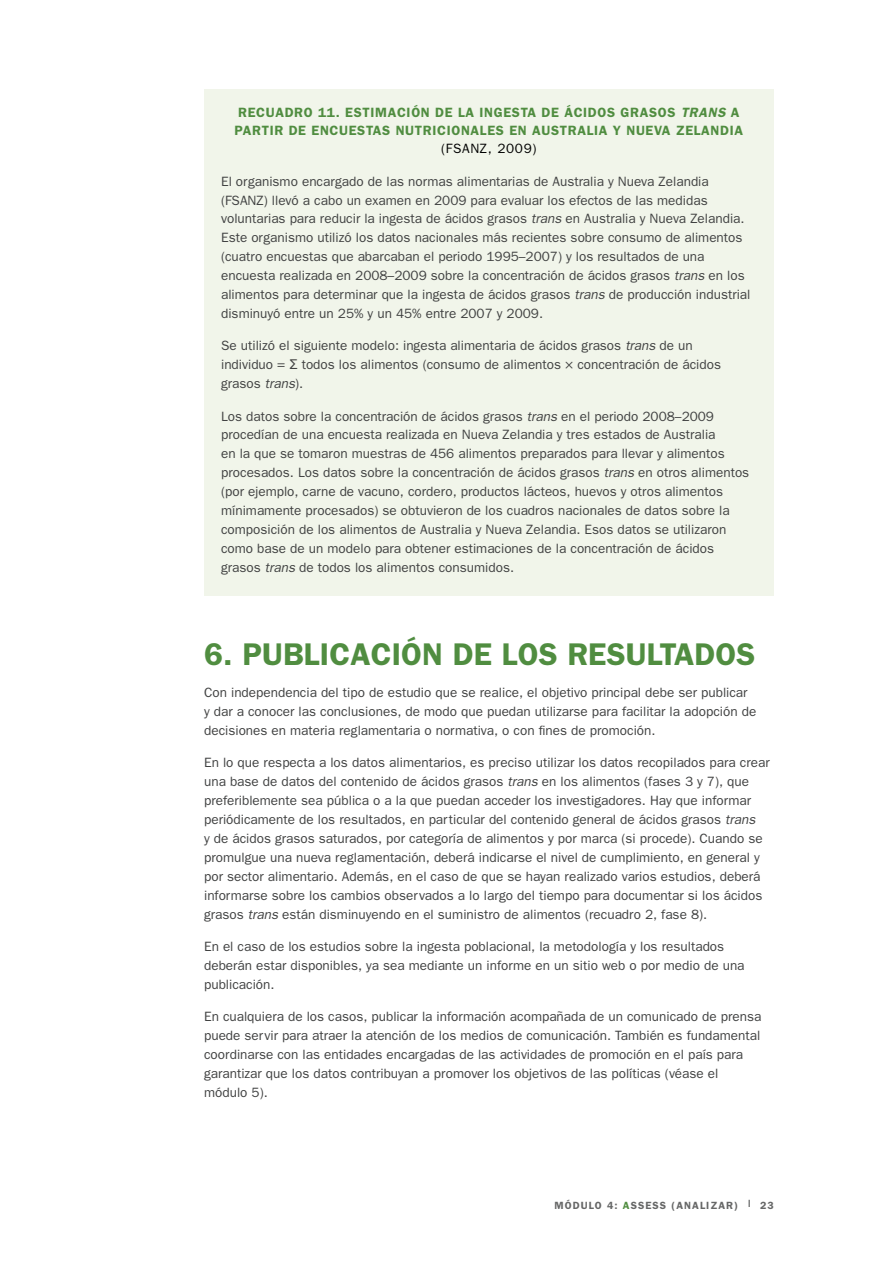
<style>
.page{position:relative;width:893px;height:1263px;background:#fff}
.page>*{position:absolute;margin:0;border:0;box-sizing:border-box;transform-origin:0 0}
.t1{font:600 31.5px "Franklin Gothic";letter-spacing:.005em;color:#508d40}
.t2{font:13.5px/18.9px "Franklin Gothic";color:#414242}
.t3{font:600 13.5px/18px "Franklin Gothic";letter-spacing:.05em;color:#508d40}
.t4{font:13.5px "Franklin Gothic";letter-spacing:.05em;color:#000}
.t5{font:600 10.5px "Franklin Gothic";letter-spacing:.1em;color:#666767}
.s1{font-style:italic}
.s2{font-family:"Helvetica Neue"}
.s3{color:#508d40}
</style>
<div class="page">
<div style="left:204px;top:89px;width:570px;height:506px;background:#f1f5ea"></div>
<p class="t3" style="left:235px;top:103px;width:510px">RECUADRO 11. ESTIMACIÓN DE LA INGESTA DE ÁCIDOS GRASOS <span class="s1">TRANS</span> A<br>PARTIR DE ENCUESTAS NUTRICIONALES EN AUSTRALIA Y NUEVA ZELANDIA</p>
<p class="t4" style="left:441px;top:141px;width:97px">(FSANZ, 2009)</p>
<p class="t2" style="left:221px;top:171px;width:531px">El organismo encargado de las normas alimentarias de Australia y Nueva Zelandia (FSANZ) llevó a cabo un examen en 2009 para evaluar los efectos de las medidas voluntarias para reducir la ingesta de ácidos grasos <span class="s1">trans</span> en Australia y Nueva Zelandia.<br>Este organismo utilizó los datos nacionales más recientes sobre consumo de alimentos (cuatro encuestas que abarcaban el periodo 1995–2007) y los resultados de una encuesta realizada en 2008–2009 sobre la concentración de ácidos grasos <span class="s1">trans</span> en los alimentos para determinar que la ingesta de ácidos grasos <span class="s1">trans</span> de producción industrial disminuyó entre un 25% y un 45% entre 2007 y 2009.</p>
<p class="t2" style="left:221px;top:336px;width:501px">Se utilizó el siguiente modelo: ingesta alimentaria de ácidos grasos <span class="s1">trans</span> de un individuo = <span class="s2">Σ</span> todos los alimentos (consumo de alimentos × concentración de ácidos grasos <span class="s1">trans</span>).</p>
<p class="t2" style="left:221px;top:406px;width:530px">Los datos sobre la concentración de ácidos grasos <span class="s1">trans</span> en el periodo 2008–2009 procedían de una encuesta realizada en Nueva Zelandia y tres estados de Australia<br>en la que se tomaron muestras de 456 alimentos preparados para llevar y alimentos procesados. Los datos sobre la concentración de ácidos grasos <span class="s1">trans</span> en otros alimentos (por ejemplo, carne de vacuno, cordero, productos lácteos, huevos y otros alimentos mínimamente procesados) se obtuvieron de los cuadros nacionales de datos sobre la composición de los alimentos de Australia y Nueva Zelandia. Esos datos se utilizaron como base de un modelo para obtener estimaciones de la concentración de ácidos grasos <span class="s1">trans</span> de todos los alimentos consumidos.</p>
<h1 class="t1" style="left:204px;top:635px;width:553px">6. PUBLICACIÓN DE LOS RESULTADOS</h1>
<p class="t2" style="left:204px;top:683px;width:554px">Con independencia del tipo de estudio que se realice, el objetivo principal debe ser publicar y dar a conocer las conclusiones, de modo que puedan utilizarse para facilitar la adopción de decisiones en materia reglamentaria o normativa, o con fines de promoción.</p>
<p class="t2" style="left:204px;top:753px;width:567px">En lo que respecta a los datos alimentarios, es preciso utilizar los datos recopilados para crear una base de datos del contenido de ácidos grasos <span class="s1">trans</span> en los alimentos (fases 3 y 7), que preferiblemente sea pública o a la que puedan acceder los investigadores. Hay que informar periódicamente de los resultados, en particular del contenido general de ácidos grasos <span class="s1">trans<br></span>y de ácidos grasos saturados, por categoría de alimentos y por marca (si procede). Cuando se promulgue una nueva reglamentación, deberá indicarse el nivel de cumplimiento, en general y por sector alimentario. Además, en el caso de que se hayan realizado varios estudios, deberá informarse sobre los cambios observados a lo largo del tiempo para documentar si los ácidos grasos <span class="s1">trans</span> están disminuyendo en el suministro de alimentos (recuadro 2, fase 8).</p>
<p class="t2" style="left:204px;top:937px;width:542px">En el caso de los estudios sobre la ingesta poblacional, la metodología y los resultados deberán estar disponibles, ya sea mediante un informe en un sitio web o por medio de una publicación.</p>
<p class="t2" style="left:204px;top:1007px;width:559px">En cualquiera de los casos, publicar la información acompañada de un comunicado de prensa puede servir para atraer la atención de los medios de comunicación. También es fundamental coordinarse con las entidades encargadas de las actividades de promoción en el país para garantizar que los datos contribuyan a promover los objetivos de las políticas (véase el módulo 5).</p>
<p class="t5" style="left:554px;top:1199px;width:85px">MÓDULO 4: <span class="s3">A</span>SSESS</p>
<p class="t5" style="left:671px;top:1199px;width:104px">(ANALIZAR) | 23</p>
</div>
